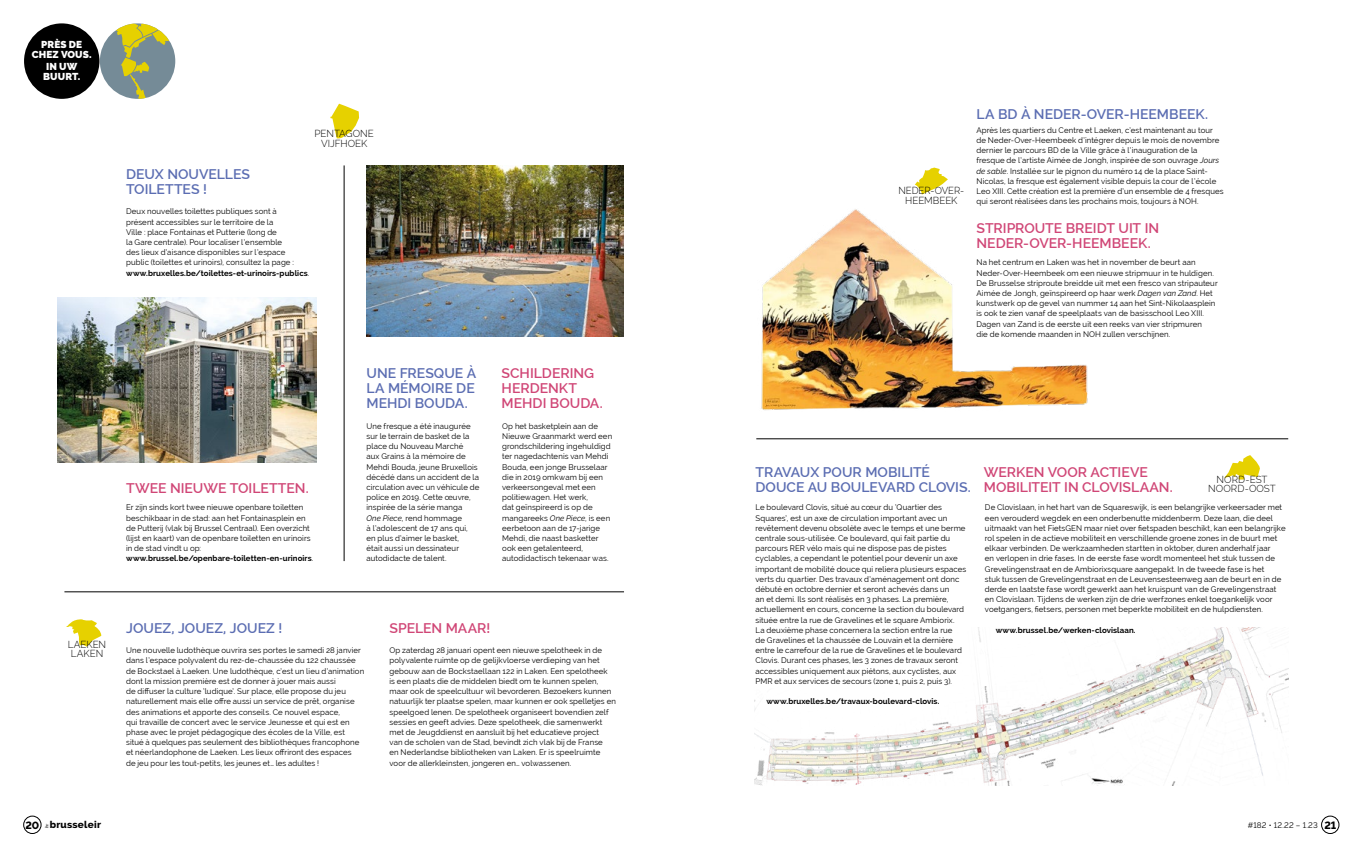
<style>
.page{position:relative;width:1361px;height:851px;background:#fff}
.page>*{position:absolute;margin:0;border:0;box-sizing:border-box;transform-origin:0 0}
.t1{font:600 14px/15px "Raleway";letter-spacing:-.005em;color:#d04676}
.Titel_News_FR{font:600 14px/15px "Raleway";color:#5b6db2}
.t2{font:800 10.5px "Raleway";color:#000}
.t3{font:300 10px/9.4px "Raleway";color:#000;text-align:center}
.t4{font:900 10px/10.3px "Raleway";letter-spacing:.01em;color:#fff;text-align:center}
.t5{font:300 10px/9.4px "Raleway";color:#000;text-align:center;scale:.96 1}
.t6{font:800 10px "Raleway";letter-spacing:.025em;color:#000}
.Body_FR_left{font:8px/10.2px "Raleway";letter-spacing:.01em;color:#000}
.Body_FR_left-2{font:700 8px "Raleway";letter-spacing:.01em;color:#000}
.t7{font:500 3px "Raleway";color:#000}
.s1{font-weight:700}
.s2{font-style:italic}
</style>
<div class="page">
<img style="left:366px;top:165px;width:257px;height:172px">
<img style="left:57px;top:297px;width:260px;height:165px">
<img style="left:761px;top:209px;width:327px;height:201px">
<img style="left:754px;top:627px;width:534px;height:158px">
<svg style="left:915px;top:167px;width:33px;height:27px"></svg>
<hr style="left:64px;top:591px;width:560px;height:1px;background:#000">
<hr style="left:756px;top:438px;width:532px;height:1px;background:#000">
<div style="left:673px;top:492px;width:284px;height:284px;background:#fff;border-radius:50%"></div>
<div style="left:793px;top:461px;width:284px;height:284px;background:#fff;border-radius:50%"></div>
<svg style="left:1224px;top:455px;width:36px;height:24px"></svg>
<svg style="left:66px;top:619px;width:35px;height:27px"></svg>
<svg style="left:330px;top:104px;width:29px;height:35px"></svg>
<hr style="left:344px;top:165px;width:1px;height:396px;background:#000">
<div style="left:1321px;top:815px;width:18px;height:18px;border:1px solid #000;border-radius:50%"></div>
<div style="left:24px;top:815px;width:17px;height:18px;border:1px solid #000;border-radius:50%"></div>
<div style="left:100px;top:23px;width:75px;height:76px;background:#758b97;border-radius:50%"></div>
<svg style="left:111px;top:23px;width:59px;height:76px"></svg>
<div style="left:24px;top:23px;width:75px;height:76px;background:#000;border-radius:50%"></div>
<p class="t4" style="left:32px;top:39px;width:61px">PRÈS DE<br>CHEZ VOUS.</p>
<p class="t4" style="left:43px;top:61px;width:39px;text-align:left">IN UW<br>BUURT.</p>
<p class="Titel_News_FR" style="left:126px;top:166px;width:125px">DEUX NOUVELLES<br>TOILETTES !</p>
<p class="t3" style="left:314px;top:129px;width:61px">PENTAGONE<br>VIJFHOEK</p>
<p class="Body_FR_left" style="left:126px;top:206px;width:185px">Deux nouvelles toilettes publiques sont à<br>présent accessibles sur le territoire de la<br>Ville : place Fontainas et Putterie (long de<br>la Gare centrale). Pour localiser l’ensemble<br>des lieux d’aisance disponibles sur l’espace public (toilettes et urinoirs), consultez la page : <span class="s1">www.bruxelles.be/toilettes-et-urinoirs-publics</span>.</p>
<h1 class="t1" style="left:126px;top:480px;width:184px">TWEE NIEUWE TOILETTEN.</h1>
<p class="Body_FR_left" style="left:126px;top:502px;width:189px">Er zijn sinds kort twee nieuwe openbare toiletten beschikbaar in de stad: aan het Fontainasplein en de Putterij (vlak bij Brussel Centraal). Een overzicht (lijst en kaart) van de openbare toiletten en urinoirs in de stad vindt u op: <span class="s1">www.brussel.be/openbare-toiletten-en-urinoirs</span>.</p>
<p class="Titel_News_FR" style="left:366px;top:365px;width:111px;text-align:justify">UNE FRESQUE À LA MÉMOIRE DE MEHDI BOUDA.</p>
<h1 class="t1" style="left:502px;top:365px;width:103px">SCHILDERING<br>HERDENKT<br>MEHDI BOUDA.</h1>
<p class="Body_FR_left" style="left:366px;top:420px;width:114px">Une fresque a été inaugurée sur le terrain de basket de la place du Nouveau Marché<br>aux Grains à la mémoire de<br>Mehdi Bouda, jeune Bruxellois décédé dans un accident de la circulation avec un véhicule de police en 2019. Cette œuvre, inspirée de la série manga<br><span class="s2">One Piece</span>, rend hommage<br>à l’adolescent de 17 ans qui,<br>en plus d’aimer le basket,<br>était aussi un dessinateur autodidacte de talent.</p>
<p class="Body_FR_left" style="left:502px;top:420px;width:111px">Op het basketplein aan de<br>Nieuwe Graanmarkt werd een grondschildering ingehuldigd ter nagedachtenis van Mehdi<br>Bouda, een jonge Brusselaar die in 2019 omkwam bij een verkeersongeval met een politiewagen. Het werk,<br>dat geïnspireerd is op de mangareeks <span class="s2">One Piece</span>, is een eerbetoon aan de 17-jarige<br>Mehdi, die naast basketter ook een getalenteerd, autodidactisch tekenaar was.</p>
<p class="t3" style="left:68px;top:639px;width:40px;text-align:left">LAEKEN<br>LAKEN</p>
<p class="Titel_News_FR" style="left:126px;top:620px;width:158px">JOUEZ, JOUEZ, JOUEZ !</p>
<h1 class="t1" style="left:389px;top:620px;width:102px">SPELEN MAAR!</h1>
<p class="Body_FR_left" style="left:126px;top:645px;width:240px">Une nouvelle ludothèque ouvrira ses portes le samedi 28 janvier dans l’espace polyvalent du rez-de-chaussée du 122 chaussée de Bockstael à Laeken. Une ludothèque, c’est un lieu d’animation dont la mission première est de donner à jouer mais aussi<br>de diffuser la culture ‘ludique’. Sur place, elle propose du jeu naturellement mais elle offre aussi un service de prêt, organise des animations et apporte des conseils. Ce nouvel espace,<br>qui travaille de concert avec le service Jeunesse et qui est en phase avec le projet pédagogique des écoles de la Ville, est situé à quelques pas seulement des bibliothèques francophone et néerlandophone de Laeken. Les lieux offriront des espaces<br>de jeu pour les tout-petits, les jeunes et… les adultes !</p>
<p class="Body_FR_left" style="left:389px;top:645px;width:228px">Op zaterdag 28 januari opent een nieuwe spelotheek in de polyvalente ruimte op de gelijkvloerse verdieping van het gebouw aan de Bockstaellaan 122 in Laken. Een spelotheek<br>is een plaats die de middelen biedt om te kunnen spelen, maar ook de speelcultuur wil bevorderen. Bezoekers kunnen natuurlijk ter plaatse spelen, maar kunnen er ook spelletjes en speelgoed lenen. De spelotheek organiseert bovendien zelf sessies en geeft advies. Deze spelotheek, die samenwerkt met de Jeugddienst en aansluit bij het educatieve project<br>van de scholen van de Stad, bevindt zich vlak bij de Franse<br>en Nederlandse bibliotheken van Laken. Er is speelruimte voor de allerkleinsten, jongeren en… volwassenen.</p>
<p class="t5" style="left:898px;top:186px;width:70px">NEDER-OVER-<br>HEEMBEEK</p>
<p class="Titel_News_FR" style="left:976px;top:106px;width:233px">LA BD À NEDER-OVER-HEEMBEEK.</p>
<p class="Body_FR_left" style="left:976px;top:125px;width:249px">Après les quartiers du Centre et Laeken, c’est maintenant au tour de Neder-Over-Heembeek d’intégrer depuis le mois de novembre dernier le parcours BD de la Ville grâce à l’inauguration de la fresque de l’artiste Aimée de Jongh, inspirée de son ouvrage <span class="s2">Jours de sable</span>. Installée sur le pignon du numéro 14 de la place Saint-Nicolas, la fresque est également visible depuis la cour de l’école Leo XIII. Cette création est la première d’un ensemble de 4 fresques qui seront réalisées dans les prochains mois, toujours à NOH.</p>
<h1 class="t1" style="left:976px;top:221px;width:184px">STRIPROUTE BREIDT UIT IN<br>NEDER-OVER-HEEMBEEK.</h1>
<p class="Body_FR_left" style="left:976px;top:257px;width:243px">Na het centrum en Laken was het in november de beurt aan Neder-Over-Heembeek om een nieuwe stripmuur in te huldigen.<br>De Brusselse striproute breidde uit met een fresco van stripauteur Aimée de Jongh, geïnspireerd op haar werk <span class="s2">Dagen van Zand</span>. Het kunstwerk op de gevel van nummer 14 aan het Sint-Nikolaasplein is ook te zien vanaf de speelplaats van de basisschool Leo XIII.<br>Dagen van Zand is de eerste uit een reeks van vier stripmuren<br>die de komende maanden in NOH zullen verschijnen.</p>
<p class="Titel_News_FR" style="left:755px;top:464px;width:217px">TRAVAUX POUR MOBILITÉ<br>DOUCE AU BOULEVARD CLOVIS.</p>
<p class="Body_FR_left" style="left:755px;top:502px;width:212px">Le boulevard Clovis, situé au cœur du ‘Quartier des Squares’, est un axe de circulation important avec un revêtement devenu obsolète avec le temps et une berme centrale sous-utilisée. Ce boulevard, qui fait partie du parcours RER vélo mais qui ne dispose pas de pistes cyclables, a cependant le potentiel pour devenir un axe important de mobilité douce qui reliera plusieurs espaces verts du quartier. Des travaux d’aménagement ont donc débuté en octobre dernier et seront achevés dans un<br>an et demi. Ils sont réalisés en 3 phases. La première, actuellement en cours, concerne la section du boulevard située entre la rue de Gravelines et le square Ambiorix.<br>La deuxième phase concernera la section entre la rue<br>de Gravelines et la chaussée de Louvain et la dernière entre le carrefour de la rue de Gravelines et le boulevard Clovis. Durant ces phases, les 3 zones de travaux seront accessibles uniquement aux piétons, aux cyclistes, aux PMR et aux services de secours (zone 1, puis 2, puis 3).</p>
<p class="Body_FR_left-2" style="left:766px;top:696px;width:175px">www.bruxelles.be/travaux-boulevard-clovis.</p>
<h1 class="t1" style="left:984px;top:464px;width:190px">WERKEN VOOR ACTIEVE<br>MOBILITEIT IN CLOVISLAAN.</h1>
<p class="t3" style="left:1208px;top:474px;width:69px">NORD-EST<br>NOORD-OOST</p>
<p class="Body_FR_left" style="left:985px;top:502px;width:302px">De Clovislaan, in het hart van de Squareswijk, is een belangrijke verkeersader met een verouderd wegdek en een onderbenutte middenberm. Deze laan, die deel uitmaakt van het FietsGEN maar niet over fietspaden beschikt, kan een belangrijke rol spelen in de actieve mobiliteit en verschillende groene zones in de buurt met elkaar verbinden. De werkzaamheden startten in oktober, duren anderhalf jaar<br>en verlopen in drie fases. In de eerste fase wordt momenteel het stuk tussen de Grevelingenstraat en de Ambiorixsquare aangepakt. In de tweede fase is het<br>stuk tussen de Grevelingenstraat en de Leuvensesteenweg aan de beurt en in de derde en laatste fase wordt gewerkt aan het kruispunt van de Grevelingenstraat en Clovislaan. Tijdens de werken zijn de drie werfzones enkel toegankelijk voor voetgangers, fietsers, personen met beperkte mobiliteit en de hulpdiensten.</p>
<p class="Body_FR_left-2" style="left:995px;top:625px;width:141px">www.brussel.be/werken-clovislaan.</p>
<h2 class="t2" style="left:26px;top:818px;width:15px">20</h2>
<p class="t7" style="left:45px;top:825px;width:5px">de</p>
<p class="Body_FR_left" style="left:1247px;top:820px;width:72px">#182 • 12.22 – 1.23</p>
<p class="t6" style="left:50px;top:819px;width:53px">brusseleir</p>
<h2 class="t2" style="left:1324px;top:818px;width:13px">21</h2>
<p class="t7" style="left:46px;top:822px;width:4px">le</p>
</div>
